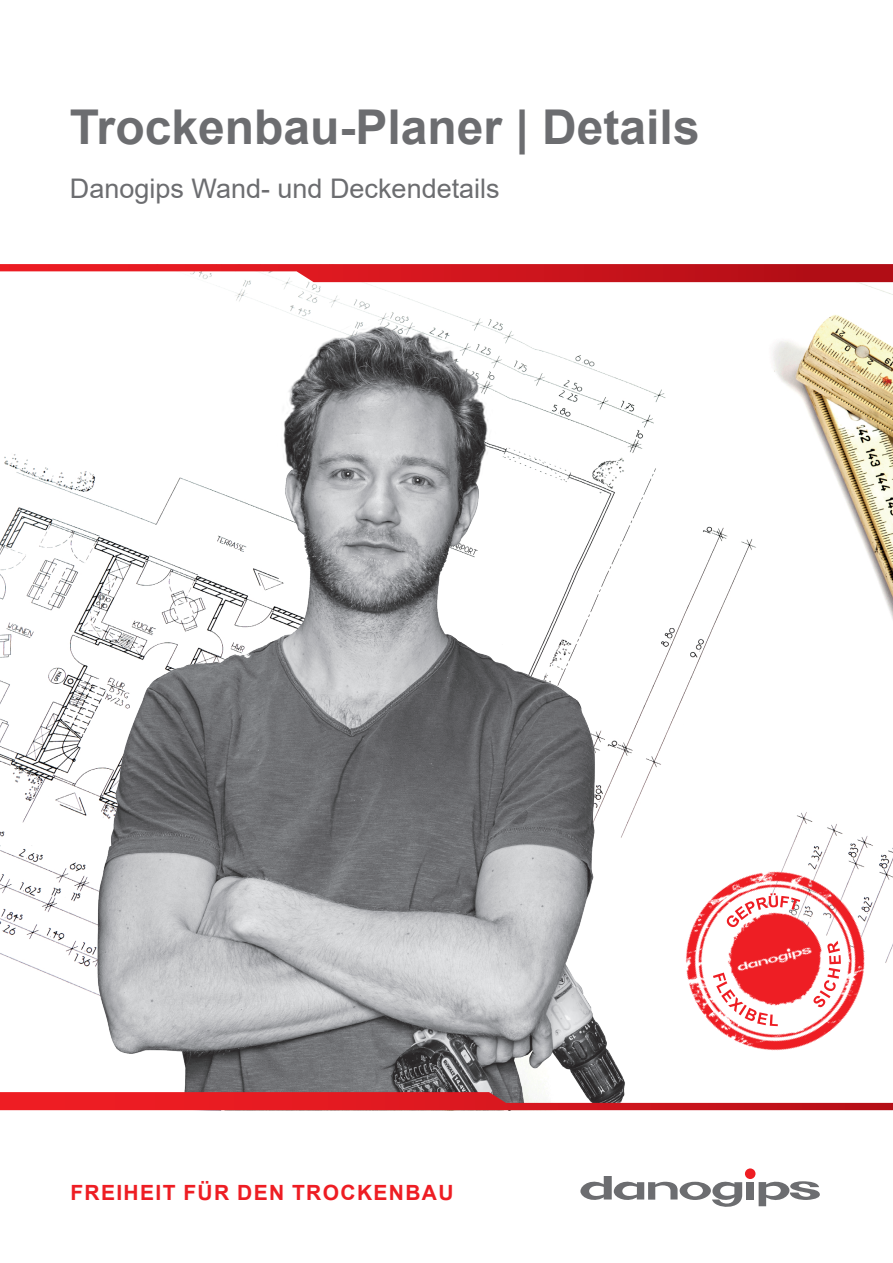
<style>
.page{position:relative;width:893px;height:1263px;background:#fff}
.page>*{position:absolute;margin:0;border:0;box-sizing:border-box;transform-origin:0 0}
.t1{font:700 48px "Arial";color:#6c6d70}
.t2{font:27px "Arial";color:#6c6d70}
.t3{font:700 21px "Arial";letter-spacing:.065em;color:#ee1d23}
</style>
<div class="page">
<img style="left:0;top:282px;width:893px;height:699px">
<img style="left:65px;top:311px;width:579px;height:781px">
<svg style="left:0;top:1092px;width:893px;height:18px"></svg>
<div style="left:745px;top:1168px;width:10px;height:11px;background:#ee1d23;border-radius:50%"></div>
<div style="left:746px;top:1182px;width:8px;height:17px;background:#6c6d70"></div>
<svg style="left:580px;top:1176px;width:162px;height:31px"></svg>
<svg style="left:759px;top:1181px;width:61px;height:25px"></svg>
<svg style="left:0;top:264px;width:893px;height:18px"></svg>
<div style="left:664px;top:849px;width:224px;height:224px;background:#fff"></div>
<img style="left:685px;top:866px;width:198px;height:185px">
<svg style="left:813px;top:941px;width:28px;height:66px"></svg>
<svg style="left:713px;top:972px;width:65px;height:54px"></svg>
<svg style="left:727px;top:893px;width:73px;height:34px"></svg>
<h1 class="t1" style="left:70px;top:93px;width:631px">Trockenbau-Planer | Details</h1>
<p class="t2" style="left:70px;top:170px;width:431px">Danogips Wand- und Deckendetails</p>
<p class="t3" style="left:70px;top:1178px;width:385px">FREIHEIT FÜR DEN TROCKENBAU</p>
</div>
